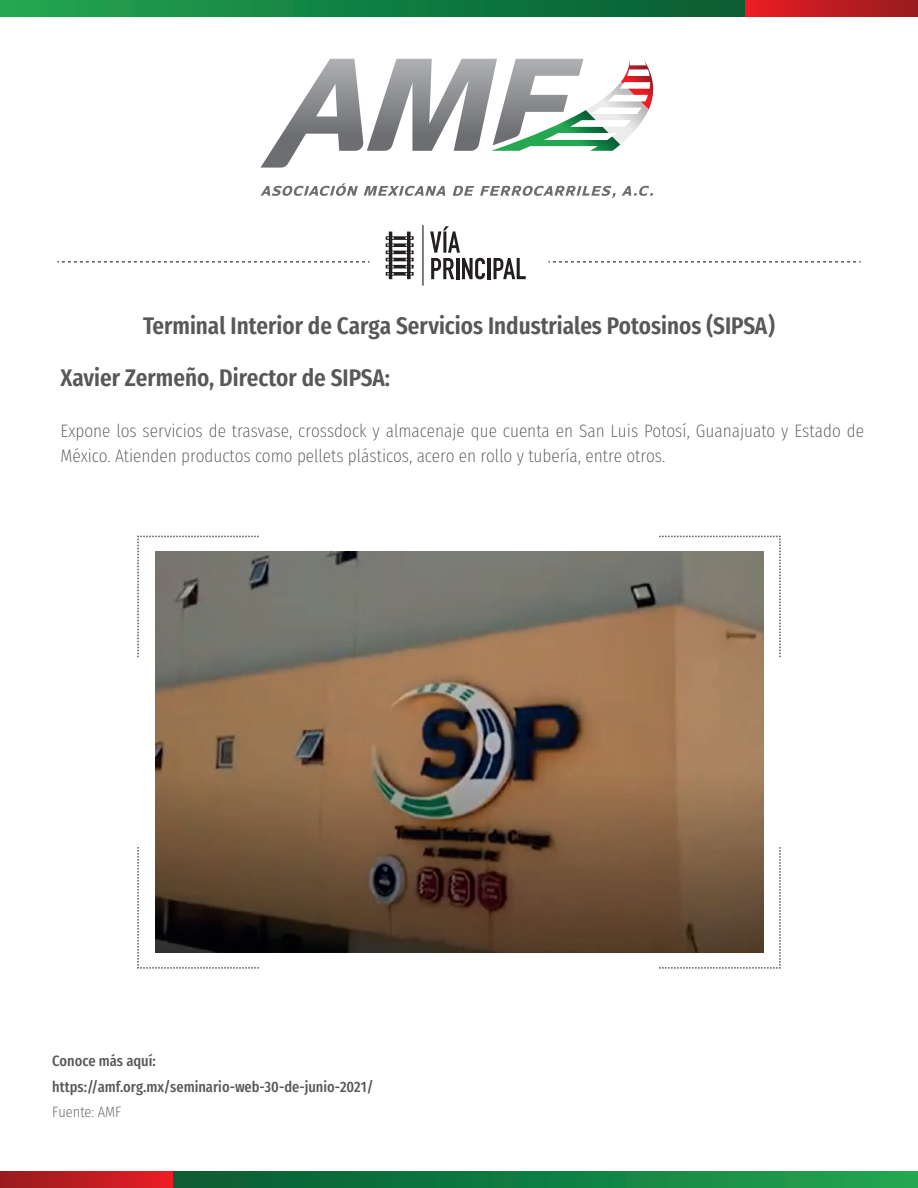
<style>
.page{position:relative;width:918px;height:1188px;background:#fff}
.page>*{position:absolute;margin:0;border:0;box-sizing:border-box;transform-origin:0 0}
.t1{font:600 24px/51.6px "Fira Sans Condensed";color:#57585a}
.t2{font:200 18px/25.5px "Fira Sans Condensed";color:#57585a}
.t3{font:500 15px/25.5px "Fira Sans Condensed";color:#57585a}
.t4{font:200 15px "Fira Sans Condensed";color:#57585a}
</style>
<div class="page">
<svg style="left:364px;top:186px;width:81px;height:10px"></svg>
<svg style="left:453px;top:186px;width:21px;height:10px"></svg>
<svg style="left:480px;top:186px;width:136px;height:12px"></svg>
<svg style="left:622px;top:186px;width:31px;height:10px"></svg>
<svg style="left:260px;top:183px;width:98px;height:13px"></svg>
<svg style="left:260px;top:59px;width:394px;height:109px"></svg>
<div style="left:0;top:0;width:745px;height:16px;background:linear-gradient(to right,#22a651,#065a34)"></div>
<div style="left:745px;top:0;width:173px;height:16px;background:linear-gradient(to right,#eb1c24,#951b1e)"></div>
<div style="left:173px;top:1172px;width:745px;height:16px;background:linear-gradient(to right,#065a34,#22a651)"></div>
<div style="left:0;top:1172px;width:173px;height:16px;background:linear-gradient(to right,#951b1e,#ea1d24)"></div>
<svg style="left:57px;top:261px;width:313px;height:2px"></svg>
<svg style="left:548px;top:261px;width:313px;height:2px"></svg>
<svg style="left:430px;top:226px;width:55px;height:53px"></svg>
<hr style="left:488px;top:258px;width:3px;height:21px;background:#231f20">
<svg style="left:494px;top:258px;width:32px;height:21px"></svg>
<svg style="left:386px;top:236px;width:28px;height:4px"></svg>
<svg style="left:386px;top:243px;width:28px;height:4px"></svg>
<hr style="left:386px;top:251px;width:28px;height:3px;background:#231f20">
<hr style="left:386px;top:258px;width:28px;height:3px;background:#231f20">
<hr style="left:386px;top:265px;width:28px;height:3px;background:#231f20">
<svg style="left:386px;top:272px;width:28px;height:4px"></svg>
<svg style="left:387px;top:232px;width:7px;height:47px"></svg>
<svg style="left:406px;top:232px;width:6px;height:47px"></svg>
<hr style="left:422px;top:225px;width:2px;height:61px;background:#231f20">
<img style="left:155px;top:551px;width:609px;height:402px">
<svg style="left:137px;top:535px;width:123px;height:124px"></svg>
<svg style="left:658px;top:535px;width:123px;height:124px"></svg>
<svg style="left:137px;top:846px;width:123px;height:123px"></svg>
<svg style="left:658px;top:846px;width:123px;height:123px"></svg>
<h1 class="t1" style="left:61px;top:297px;width:716px;text-indent:82px">Terminal Interior de Carga Servicios Industriales Potosinos (SIPSA)<br>Xavier Zermeño, Director de SIPSA:</h1>
<p class="t2" style="left:61px;top:416px;width:805px">Expone los servicios de trasvase, crossdock y almacenaje que cuenta en San Luis Potosí, Guanajuato y Estado de<br>México. Atienden productos como pellets plásticos, acero en rollo y tubería, entre otros.</p>
<p class="t3" style="left:52px;top:1047px;width:323px">Conoce más aquí: https://amf.org.mx/seminario-web-30-de-junio-2021/</p>
<p class="t4" style="left:52px;top:1098px;width:71px">Fuente: AMF</p>
</div>
